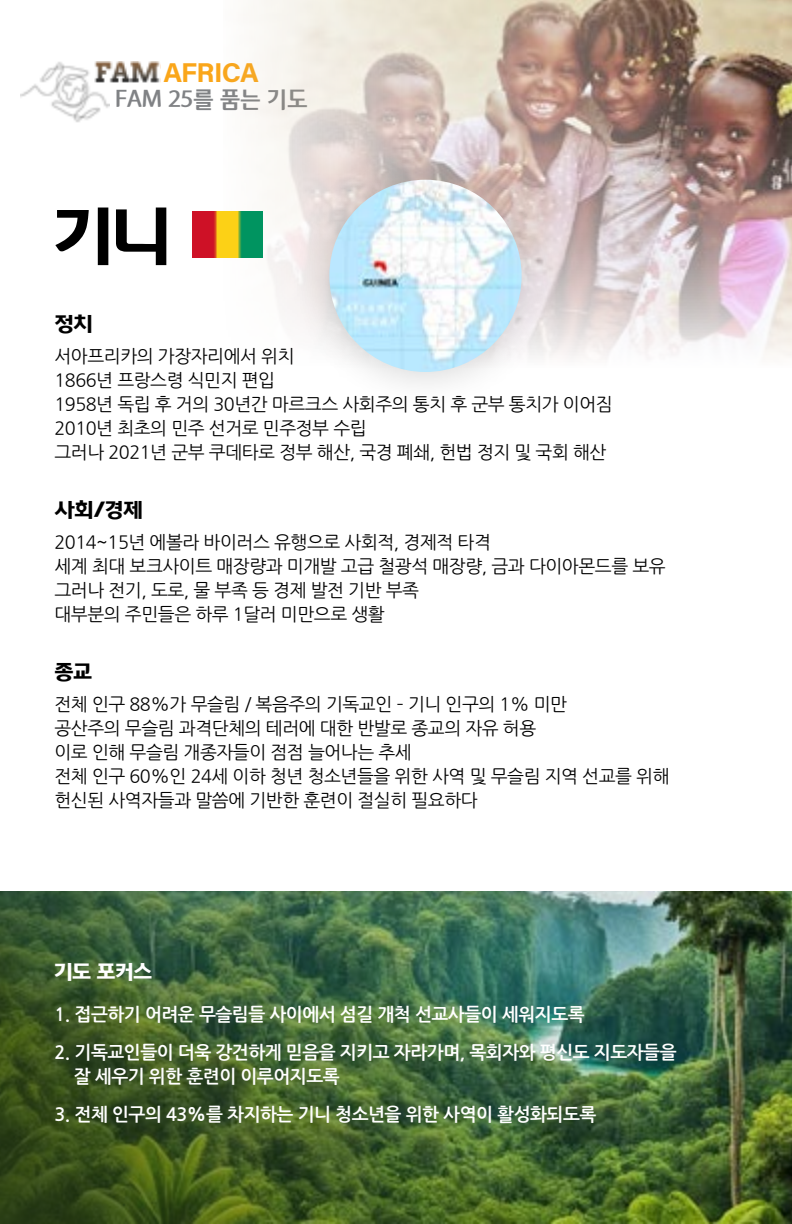
<style>
.page{position:relative;width:792px;height:1224px;background:#fff}
.page>*{position:absolute;margin:0;border:0;box-sizing:border-box;transform-origin:0 0}
.t1{font:64px "Nexen B";color:#000}
.t2{font:27.2px "Acumin Variable Concept";letter-spacing:-.025em;color:#faa61a}
.t3{font:23px "MOF B";letter-spacing:-.025em;color:#808285}
.t4{font:20px "Nexen B";letter-spacing:-.025em;color:#000}
.t5{font:20px "Nexen B";color:#fff}
.t6{font:18px/24px "Nanum Gothic OTF";letter-spacing:-.025em;color:#000}
.t7{font:18px/24px "Nanum Gothic OTF Bold";letter-spacing:-.025em;color:#fff}
</style>
<div class="page">
<img style="left:0;top:891px;width:792px;height:332px">
<img style="left:21px;top:61px;width:88px;height:62px">
<img style="left:95px;top:62px;width:65px;height:21px">
<img style="left:224px;top:0;width:568px;height:358px">
<img style="left:193px;top:212px;width:69px;height:46px">
<div style="left:291px;top:141px;width:270px;height:270px;background:#000;opacity:.19"></div>
<img style="left:329px;top:180px;width:193px;height:192px;border-radius:96px">
<h2 class="t2" style="left:163px;top:53px;width:97px">AFRICA</h2>
<p class="t3" style="left:115px;top:87px;width:194px">FAM 25를 품는 기도</p>
<h1 class="t1" style="left:54px;top:203px;width:118px">기니</h1>
<p class="t4" style="left:54px;top:314px;width:40px">정치</p>
<p class="t6" style="left:54px;top:345px;width:560px">서아프리카의 가장자리에서 위치<br>1866년 프랑스령 식민지 편입<br>1958년 독립 후 거의 30년간 마르크스 사회주의 통치 후 군부 통치가 이어짐<br>2010년 최초의 민주 선거로 민주정부 수립<br>그러나 2021년 군부 쿠데타로 정부 해산, 국경 폐쇄, 헌법 정지 및 국회 해산</p>
<p class="t4" style="left:54px;top:500px;width:90px">사회/경제</p>
<p class="t6" style="left:54px;top:531px;width:613px">2014~15년 에볼라 바이러스 유행으로 사회적, 경제적 타격<br>세계 최대 보크사이트 매장량과 미개발 고급 철광석 매장량, 금과 다이아몬드를 보유 그러나 전기, 도로, 물 부족 등 경제 발전 기반 부족<br>대부분의 주민들은 하루 1달러 미만으로 생활</p>
<p class="t4" style="left:54px;top:662px;width:39px">종교</p>
<p class="t6" style="left:54px;top:693px;width:617px">전체 인구 88%가 무슬림 / 복음주의 기독교인 – 기니 인구의 1% 미만<br>공산주의 무슬림 과격단체의 테러에 대한 반발로 종교의 자유 허용<br>이로 인해 무슬림 개종자들이 점점 늘어나는 추세<br>전체 인구 60%인 24세 이하 청년 청소년들을 위한 사역 및 무슬림 지역 선교를 위해 헌신된 사역자들과 말씀에 기반한 훈련이 절실히 필요하다</p>
<p class="t5" style="left:54px;top:962px;width:99px">기도 포커스</p>
<p class="t7" style="left:54px;top:1003px;width:532px">1. 접근하기 어려운 무슬림들 사이에서 섬길 개척 선교사들이 세워지도록</p>
<p class="t7" style="left:74px;top:1041px;width:604px;text-indent:-19px">2. 기독교인들이 더욱 강건하게 믿음을 지키고 자라가며, 목회자와 평신도 지도자들을 잘 세우기 위한 훈련이 이루어지도록</p>
<p class="t7" style="left:54px;top:1103px;width:543px">3. 전체 인구의 43%를 차지하는 기니 청소년을 위한 사역이 활성화되도록</p>
</div>
